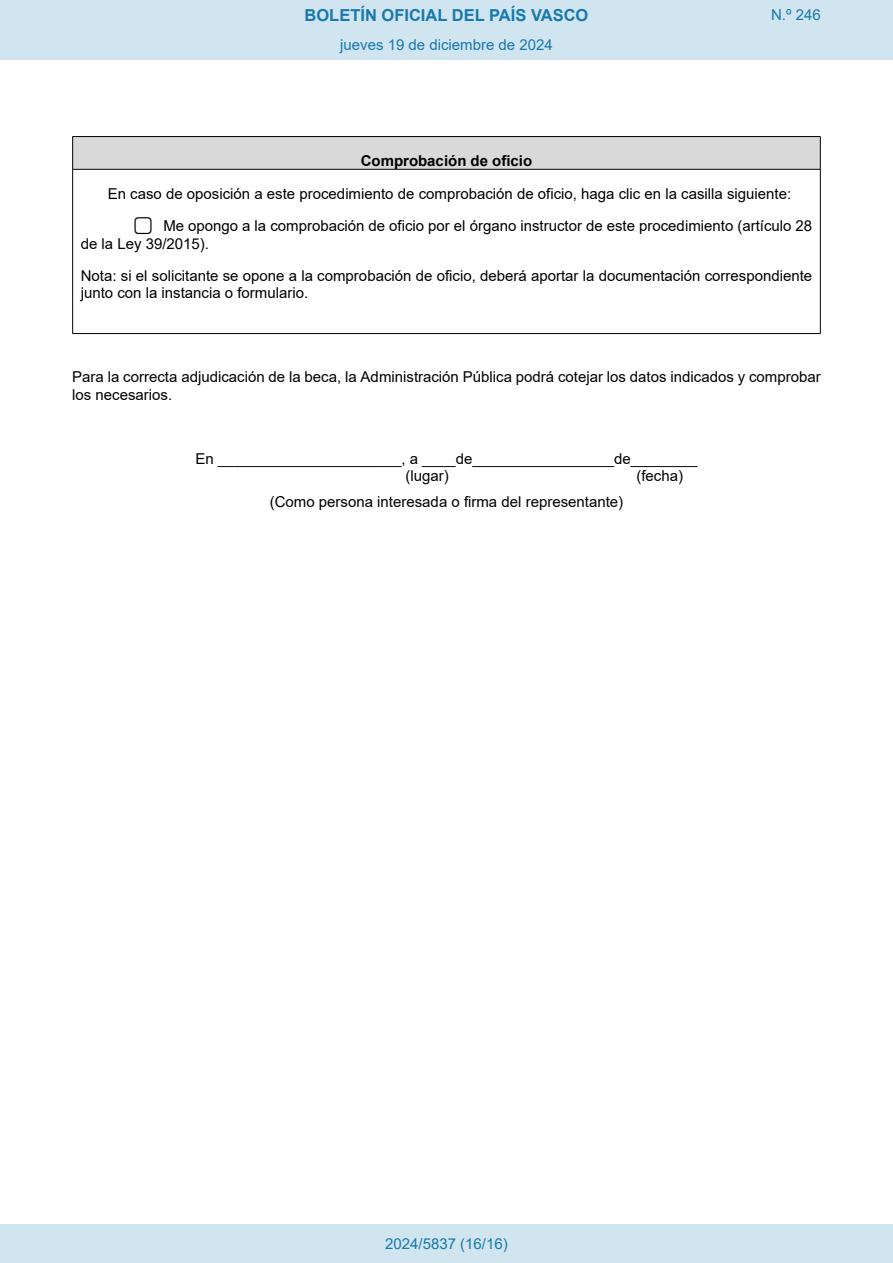
<style>
.page{position:relative;width:893px;height:1263px;background:#fff}
.page>*{position:absolute;margin:0;border:0;box-sizing:border-box;transform-origin:0 0}
.t1{font:700 16.5px "Arial";color:#1879ad}
.t2{font:15px/17.2px "Arial";color:#000}
.Paginacion_Centro{font:15px "Arial";color:#1879ad}
.t3{font:700 15px "Arial";color:#000}
.s1{font-family:"Tahoma"}
</style>
<div class="page">
<div style="left:73px;top:137px;width:747px;height:32px;background:#d9d9d9"></div>
<hr style="left:72px;top:137px;width:1px;height:196px;background:#000">
<hr style="left:820px;top:137px;width:1px;height:196px;background:#000">
<hr style="left:72px;top:136px;width:749px;height:1px;background:#000">
<hr style="left:73px;top:169px;width:747px;height:1px;background:#000">
<hr style="left:72px;top:333px;width:749px;height:1px;background:#000">
<div style="left:0;top:0;width:893px;height:60px;background:#d0e5f0"></div>
<div style="left:0;top:1225px;width:893px;height:38px;background:#d0e5f0"></div>
<p class="t1" style="left:305px;top:3px;width:285px">BOLETÍN OFICIAL DEL PAÍS VASCO</p>
<p class="Paginacion_Centro" style="left:771px;top:5px;width:51px">N.º 246</p>
<p class="Paginacion_Centro" style="left:340px;top:35px;width:214px">jueves 19 de diciembre de 2024</p>
<p class="t3" style="left:361px;top:150px;width:173px">Comprobación de oficio</p>
<p class="t2" style="left:108px;top:185px;width:685px">En caso de oposición a este procedimiento de comprobación de oficio, haga clic en la casilla siguiente:</p>
<p class="t2" style="left:143px;top:217px;width:670px"><span class="s1">⃣</span> Me opongo a la comprobación de oficio por el órgano instructor de este procedimiento (artículo 28</p>
<p class="t2" style="left:81px;top:227px;width:733px;line-height:32px">de la Ley 39/2015).<br>Nota: si el solicitante se opone a la comprobación de oficio, deberá aportar la documentación correspondiente</p>
<p class="t2" style="left:81px;top:284px;width:229px">junto con la instancia o formulario.</p>
<p class="t2" style="left:72px;top:368px;width:750px">Para la correcta adjudicación de la beca, la Administración Pública podrá cotejar los datos indicados y comprobar los necesarios.</p>
<p class="t2" style="left:406px;top:450px;width:293px;text-indent:-210px">En ______________________, a ____de_________________de________ (lugar)</p>
<p class="t2" style="left:636px;top:467px;width:48px">(fecha)</p>
<p class="t2" style="left:270px;top:493px;width:355px">(Como persona interesada o firma del representante)</p>
<p class="Paginacion_Centro" style="left:385px;top:1234px;width:124px">2024/5837 (16/16)</p>
</div>
